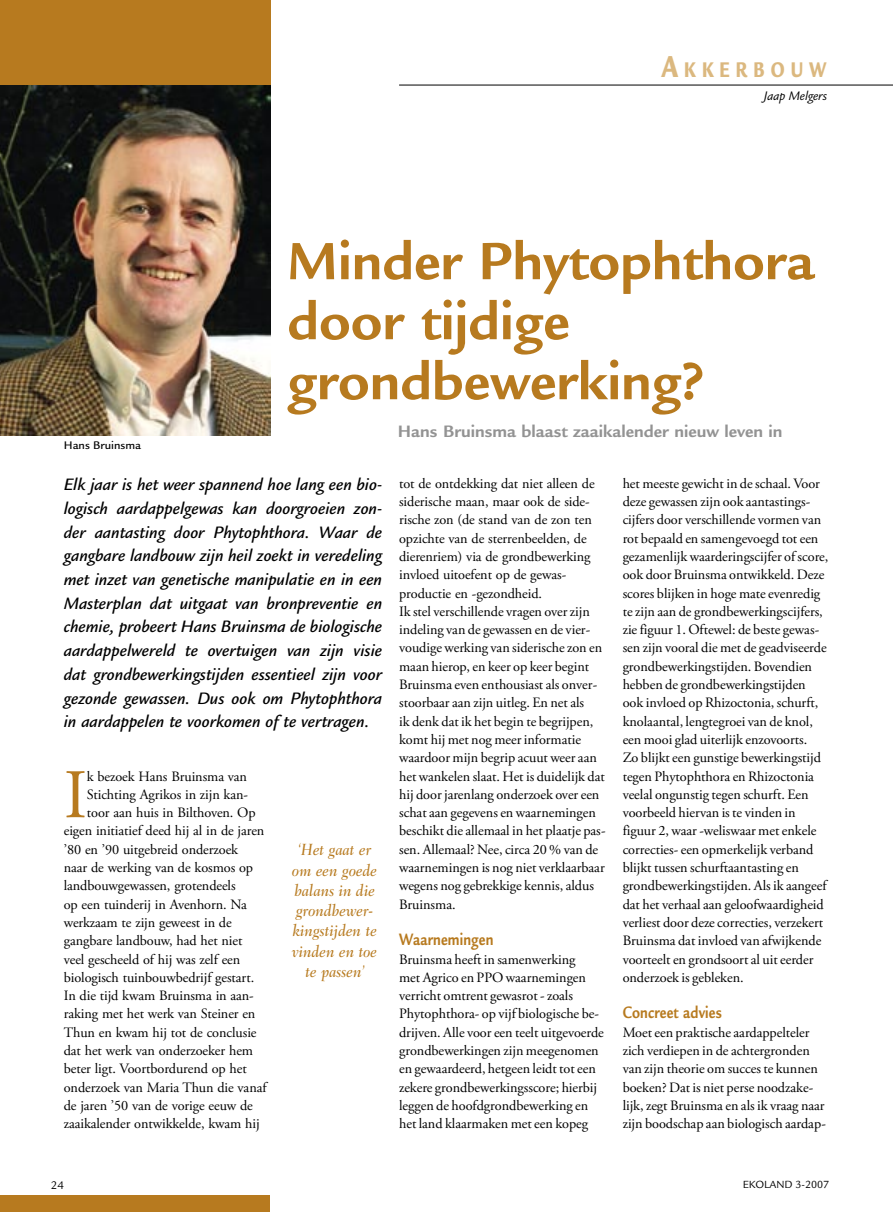
<style>
.page{position:relative;width:893px;height:1212px;background:#fff}
.page>*{position:absolute;margin:0;border:0;box-sizing:border-box;transform-origin:0 0}
.t1{font:69.45px "Adobe Garamond Pro";color:#b77a1f}
.t2{font:700 57px/60px "Legacy Sans Std";color:#b77a1f}
.t3{font:900 23.1px "Legacy Sans Std";letter-spacing:.355em;color:#dbb87f;scale:.73 1}
.t4{font:italic 500 18px/23.7px "Legacy Sans Std";color:#000;text-align:justify}
.t5{font:700 18px "Legacy Sans Std";color:#939393}
.t6{font:700 18px "Legacy Sans Std";letter-spacing:.01em;color:#b77a1f;scale:.8 1}
.t7{font:italic 500 16.5px/20.2px "Fairfield LT Std";color:#b77a1f;text-align:center;scale:.9 1}
.t8{font:14.25px/18.3px "Adobe Garamond Pro";letter-spacing:-.005em;color:#000}
.t9{font:italic 13.5px "Legacy Sans Std";color:#000}
.t10{font:500 12px "Legacy Sans Std";color:#000}
.t11{font:12px "Legacy Sans Std";color:#000}
.t12{font:11.25px "Legacy Sans Std";color:#000}
.s1{font-size:33px}
</style>
<div class="page">
<div style="left:0;top:0;width:270px;height:104px;background:#b77a1f"></div>
<hr style="left:399px;top:85px;width:494px;height:1px;background:#000">
<img style="left:0;top:85px;width:270px;height:350px">
<div style="left:0;top:1195px;width:269px;height:17px;background:#b77a1f"></div>
<h3 class="t3" style="left:661px;top:56px;width:228px"><span class="s1">A</span>KKERBOUW</h3>
<p class="t9" style="left:764px;top:89px;width:65px">Jaap Melgers</p>
<p class="t10" style="left:64px;top:438px;width:79px">Hans Bruinsma</p>
<h2 class="t2" style="left:287px;top:232px;width:529px">Minder Phytophthora door tijdige grondbewerking?</h2>
<p class="t5" style="left:398px;top:421px;width:386px">Hans Bruinsma blaast zaaikalender nieuw leven in</p>
<p class="t4" style="left:64px;top:473px;width:320px">Elk jaar is het weer spannend hoe lang een bio&shy;logisch aardappelgewas kan doorgroeien zon&shy;der aantasting door Phytophthora. Waar de gangbare landbouw zijn heil zoekt in veredeling met inzet van genetische manipulatie en in een Masterplan dat uitgaat van bronpreventie en chemie, probeert Hans Bruinsma de biologische aardappelwereld te overtuigen van zijn visie dat grondbewerkingstijden essentieel zijn voor gezonde gewassen. Dus ook om Phytophthora in aardappelen te voorkomen of te vertragen.</p>
<p class="t8" style="left:623px;top:474px;width:207px">het meeste gewicht in de schaal. Voor deze gewassen zijn ook aantastings&shy;cijfers door verschillende vormen van rot bepaald en samengevoegd tot een gezamenlijk waarderingscijfer of score, ook door Bruinsma ontwikkeld. Deze scores blijken in hoge mate evenredig te zijn aan de grondbewerkingscijfers, zie figuur 1. Oftewel: de beste gewas&shy;sen zijn vooral die met de geadviseerde grondbewerkingstijden. Bovendien hebben de grondbewerkingstijden ook invloed op Rhizoctonia, schurft, knolaantal, lengtegroei van de knol, een mooi glad uiterlijk enzovoorts.<br>Zo blijkt een gunstige bewerkingstijd tegen Phytophthora en Rhizoctonia veelal ongunstig tegen schurft. Een voorbeeld hiervan is te vinden in figuur 2, waar -weliswaar met enkele correcties- een opmerkelijk verband blijkt tussen schurftaantasting en grondbewerkingstijden. Als ik aangeef dat het verhaal aan geloofwaardigheid verliest door deze correcties, verzekert Bruinsma dat invloed van afwijkende voorteelt en grondsoort al uit eerder onderzoek is gebleken.</p>
<p class="t6" style="left:623px;top:1002px;width:125px">Concreet advies</p>
<p class="t8" style="left:623px;top:1023px;width:205px">Moet een praktische aardappelteler zich verdiepen in de achtergronden van zijn theorie om succes te kunnen boeken? Dat is niet perse noodzake&shy;lijk, zegt Bruinsma en als ik vraag naar zijn boodschap aan biologisch aardap-</p>
<p class="t8" style="left:399px;top:474px;width:208px">tot de ontdekking dat niet alleen de siderische maan, maar ook de side&shy;rische zon (de stand van de zon ten opzichte van de sterrenbeelden, de dierenriem) via de grondbewerking invloed uitoefent op de gewas&shy;productie en -gezondheid.<br>Ik stel verschillende vragen over zijn indeling van de gewassen en de vier&shy;voudige werking van siderische zon en maan hierop, en keer op keer begint Bruinsma even enthousiast als onver&shy;stoorbaar aan zijn uitleg. En net als<br>ik denk dat ik het begin te begrijpen, komt hij met nog meer informatie waardoor mijn begrip acuut weer aan het wankelen slaat. Het is duidelijk dat hij door jarenlang onderzoek over een schat aan gegevens en waarnemingen beschikt die allemaal in het plaatje pas&shy;sen. Allemaal? Nee, circa 20 % van de waarnemingen is nog niet verklaarbaar wegens nog gebrekkige kennis, aldus Bruinsma.</p>
<p class="t6" style="left:399px;top:929px;width:119px">Waarnemingen</p>
<p class="t8" style="left:399px;top:950px;width:206px">Bruinsma heeft in samenwerking<br>met Agrico en PPO waarnemingen verricht omtrent gewasrot - zoals Phytophthora- op vijf biologische be&shy;drijven. Alle voor een teelt uitgevoerde grondbewerkingen zijn meegenomen en gewaardeerd, hetgeen leidt tot een zekere grondbewerkingsscore; hierbij leggen de hoofdgrondbewerking en het land klaarmaken met een kopeg</p>
<h1 class="t1" style="left:64px;top:753px;width:25px">I</h1>
<p class="t8" style="left:87px;top:767px;width:162px">k bezoek Hans Bruinsma van</p>
<p class="t8" style="left:87px;top:786px;width:163px">Stichting Agrikos in zijn kan-</p>
<p class="t8" style="left:87px;top:804px;width:170px">toor aan huis in Bilthoven. Op</p>
<p class="t8" style="left:64px;top:822px;width:202px">eigen initiatief deed hij al in de jaren</p>
<p class="t8" style="left:64px;top:840px;width:176px">’80 en ’90 uitgebreid onderzoek</p>
<p class="t8" style="left:64px;top:859px;width:191px">naar de werking van de kosmos op</p>
<p class="t8" style="left:64px;top:877px;width:173px">landbouwgewassen, grotendeels</p>
<p class="t8" style="left:64px;top:895px;width:185px">op een tuinderij in Avenhorn. Na</p>
<p class="t8" style="left:64px;top:914px;width:169px">werkzaam te zijn geweest in de</p>
<p class="t8" style="left:64px;top:932px;width:180px">gangbare landbouw, had het niet</p>
<p class="t8" style="left:64px;top:950px;width:178px">veel gescheeld of hij was zelf een</p>
<p class="t8" style="left:64px;top:969px;width:192px">biologisch tuinbouwbedrijf gestart.</p>
<p class="t8" style="left:64px;top:987px;width:192px">In die tijd kwam Bruinsma in aan-</p>
<p class="t8" style="left:64px;top:1005px;width:193px">raking met het werk van Steiner en</p>
<p class="t8" style="left:64px;top:1023px;width:194px">Thun en kwam hij tot de conclusie</p>
<p class="t8" style="left:64px;top:1042px;width:191px">dat het werk van onderzoeker hem</p>
<p class="t8" style="left:64px;top:1060px;width:185px">beter ligt. Voortbordurend op het</p>
<p class="t8" style="left:64px;top:1078px;width:204px">onderzoek van Maria Thun die vanaf</p>
<p class="t8" style="left:64px;top:1097px;width:191px">de jaren ’50 van de vorige eeuw de</p>
<p class="t8" style="left:64px;top:1115px;width:197px">zaaikalender ontwikkelde, kwam hij</p>
<p class="t7" style="left:292px;top:840px;width:96px">‘Het gaat er om een goede balans in die grondbewer&shy;kingstijden te vinden en toe te passen’</p>
<p class="t11" style="left:51px;top:1178px;width:14px">24</p>
<p class="t12" style="left:743px;top:1178px;width:88px">EKOLAND 3-2007</p>
</div>
